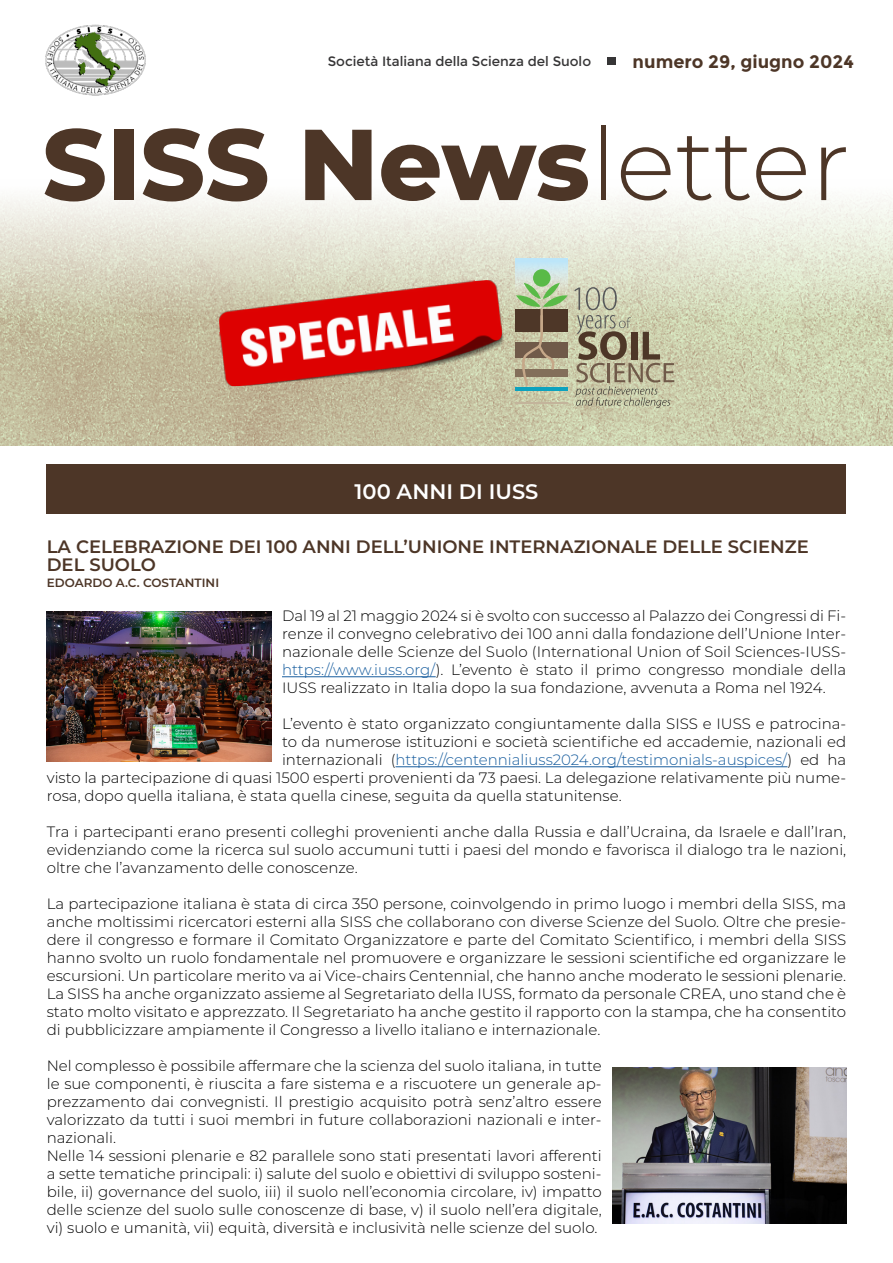
<style>
.page{position:relative;width:893px;height:1263px;background:#fff}
.page>*{position:absolute;margin:0;border:0;box-sizing:border-box;transform-origin:0 0}
.Center{font:800 100.5px "Montserrat";color:#4d3627}
.Center-2{font:600 21px "Montserrat";color:#fff}
.Center-3{font:600 18px/18px "Montserrat";color:#4d3627}
.Right_Justify{font:700 18px "Montserrat";color:#4d3627}
.Center-4{font:300 15px/18px "Montserrat";color:#000;text-align:justify}
.Center-5{font:300 15px "Montserrat";color:#175d9e}
.t1{font:13.5px "Montserrat";color:#363536}
.Center-6{font:600 12px "Montserrat";color:#4d3627}
.s1{font-weight:300}
.s2{color:#175d9e}
.s3{color:#000}
</style>
<div class="page">
<img style="left:0;top:195px;width:893px;height:251px">
<div style="left:608px;top:57px;width:8px;height:8px;background:#363536"></div>
<div style="left:47px;top:464px;width:799px;height:50px;background:#4d3627"></div>
<hr style="left:282px;top:676px;width:154px;height:1px;background:#175d9e">
<hr style="left:395px;top:766px;width:392px;height:1px;background:#175d9e">
<img style="left:47px;top:611px;width:224px;height:150px">
<img style="left:612px;top:1068px;width:234px;height:156px">
<img style="left:218px;top:280px;width:287px;height:107px">
<svg style="left:574px;top:287px;width:100px;height:121px;background:#b5b296"></svg>
<svg style="left:516px;top:258px;width:52px;height:25px"></svg>
<hr style="left:516px;top:387px;width:52px;height:4px;background:#0da2be">
<hr style="left:516px;top:402px;width:52px;height:2px;background:#c3b49b">
<div style="left:533px;top:269px;width:17px;height:18px;background:#59ba47;border-radius:50%"></div>
<svg style="left:516px;top:283px;width:52px;height:103px;background:#959373"></svg>
<img style="left:45px;top:24px;width:101px;height:72px">
<p class="t1" style="left:328px;top:54px;width:265px">Società Italiana della Scienza del Suolo</p>
<p class="Right_Justify" style="left:633px;top:51px;width:223px">numero 29, giugno 2024</p>
<p class="Center" style="left:42px;top:91px;width:809px">SISS News<span class="s1">letter</span></p>
<p class="Center-2" style="left:355px;top:477px;width:185px">100 ANNI DI IUSS</p>
<p class="Center-3" style="left:47px;top:537px;width:763px">LA CELEBRAZIONE DEI 100 ANNI DELL’UNIONE INTERNAZIONALE DELLE SCIENZE<br>DEL SUOLO</p>
<p class="Center-6" style="left:47px;top:574px;width:174px">EDOARDO A.C. COSTANTINI</p>
<p class="Center-4" style="left:282px;top:606px;width:566px">Dal 19 al 21 maggio 2024 si è svolto con successo al Palazzo dei Congressi di Fi&shy;renze il convegno celebrativo dei 100 anni dalla fondazione dell’Unione Inter&shy;nazionale delle Scienze del Suolo (International Union of Soil Sciences-IUSS&shy;<span class="s2">https://www.iuss.org/</span>). L’evento è stato il primo congresso mondiale della IUSS realizzato in Italia dopo la sua fondazione, avvenuta a Roma nel 1924.</p>
<p class="Center-4" style="left:282px;top:714px;width:566px">L’evento è stato organizzato congiuntamente dalla SISS e IUSS e patrocina-</p>
<p class="Center-4" style="left:282px;top:732px;width:566px">to da numerose istituzioni e società scientifiche ed accademie, nazionali ed</p>
<p class="Center-5" style="left:282px;top:750px;width:566px"><span class="s3">internazionali (</span>https://centennialiuss2024.org/testimonials-auspices/<span class="s3">) ed ha</span></p>
<p class="Center-4" style="left:47px;top:768px;width:801px">visto la partecipazione di quasi 1500 esperti provenienti da 73 paesi. La delegazione relativamente più nume-</p>
<p class="Center-4" style="left:47px;top:786px;width:576px">rosa, dopo quella italiana, è stata quella cinese, seguita da quella statunitense.</p>
<p class="Center-4" style="left:47px;top:822px;width:801px">Tra i partecipanti erano presenti colleghi provenienti anche dalla Russia e dall’Ucraina, da Israele e dall’Iran, evidenziando come la ricerca sul suolo accumuni tutti i paesi del mondo e favorisca il dialogo tra le nazioni, oltre che l’avanzamento delle conoscenze.</p>
<p class="Center-4" style="left:47px;top:894px;width:801px">La partecipazione italiana è stata di circa 350 persone, coinvolgendo in primo luogo i membri della SISS, ma anche moltissimi ricercatori esterni alla SISS che collaborano con diverse Scienze del Suolo. Oltre che presie&shy;dere il congresso e formare il Comitato Organizzatore e parte del Comitato Scientifico, i membri della SISS hanno svolto un ruolo fondamentale nel promuovere e organizzare le sessioni scientifiche ed organizzare le escursioni. Un particolare merito va ai Vice-chairs Centennial, che hanno anche moderato le sessioni plenarie.</p>
<p class="Center-4" style="left:47px;top:984px;width:801px">La SISS ha anche organizzato assieme al Segretariato della IUSS, formato da personale CREA, uno stand che è stato molto visitato e apprezzato. Il Segretariato ha anche gestito il rapporto con la stampa, che ha consentito di pubblicizzare ampiamente il Congresso a livello italiano e internazionale.</p>
<p class="Center-4" style="left:47px;top:1056px;width:556px">Nel complesso è possibile affermare che la scienza del suolo italiana, in tutte le sue componenti, è riuscita a fare sistema e a riscuotere un generale ap&shy;prezzamento dai convegnisti. Il prestigio acquisito potrà senz’altro essere valorizzato da tutti i suoi membri in future collaborazioni nazionali e inter&shy;nazionali.</p>
<p class="Center-4" style="left:47px;top:1146px;width:556px">Nelle 14 sessioni plenarie e 82 parallele sono stati presentati lavori afferenti a sette tematiche principali: i) salute del suolo e obiettivi di sviluppo sosteni&shy;bile, ii) governance del suolo, iii) il suolo nell’economia circolare, iv) impatto delle scienze del suolo sulle conoscenze di base, v) il suolo nell’era digitale, vi) suolo e umanità, vii) equità, diversità e inclusività nelle scienze del suolo.</p>
</div>
